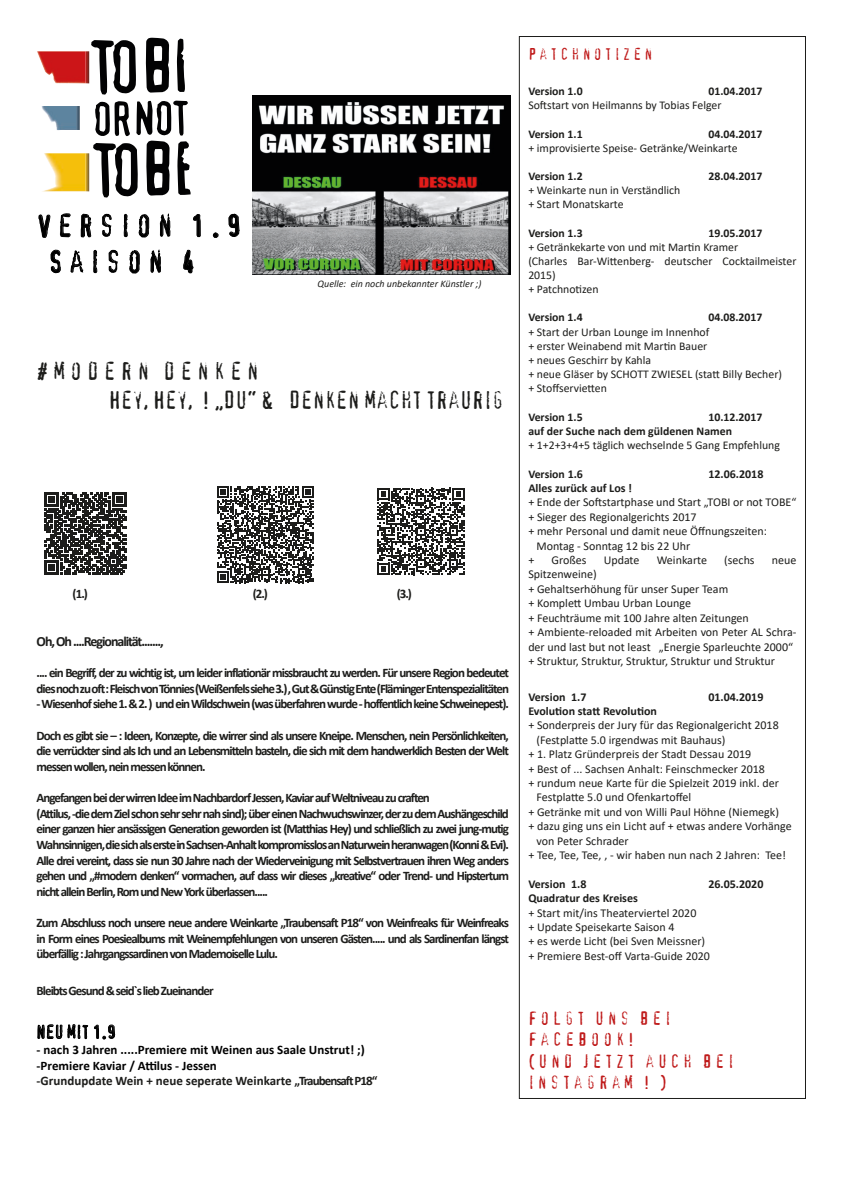
<style>
.page{position:relative;width:842px;height:1191px;background:#fff}
.page>*{position:absolute;margin:0;border:0;box-sizing:border-box;transform-origin:0 0}
.t1{font:30px/36px "Confidential";letter-spacing:.2em;color:#000}
.t2{font:24px/28.8px "Confidential";color:#1d1d1b}
.t3{font:18px/21.6px "Confidential";letter-spacing:.2em;color:#bf1a1a}
.t4{font:18px "Confidential";color:#000}
.t5{font:16px "Confidential";letter-spacing:.2em;color:#bf1a1a}
.t6{font:700 14px "Calibri";letter-spacing:-.075em;color:#1d1d1b}
.t7{font:700 13px/15.6px "Calibri";letter-spacing:-.075em;color:#1d1d1b}
.t8{font:700 13px/15.6px "Calibri";color:#000}
.t9{font:700 13px "Calibri";color:#1d1d1b}
.t10{font:12px/14.4px "Calibri";color:#1d1d1b}
.t11{font:700 12px "Calibri";color:#1d1d1b}
.t12{font:11.8px/14.1px "Calibri";color:#1d1d1b}
.t13{font:700 11.8px/14.1px "Calibri";color:#1d1d1b}
.t14{font:italic 10px "Calibri";color:#1d1d1b}
.s1{font-size:12px}
</style>
<div class="page">
<svg style="left:193px;top:214px;width:8px;height:24px"></svg>
<svg style="left:212px;top:232px;width:7px;height:6px"></svg>
<svg style="left:228px;top:213px;width:12px;height:24px"></svg>
<svg style="left:38px;top:213px;width:133px;height:61px"></svg>
<svg style="left:183px;top:249px;width:11px;height:25px"></svg>
<svg style="left:45px;top:492px;width:82px;height:82px"></svg>
<svg style="left:37px;top:1024px;width:79px;height:15px"></svg>
<svg style="left:217px;top:486px;width:97px;height:97px"></svg>
<img style="left:41px;top:106px;width:35px;height:24px">
<svg style="left:146px;top:38px;width:23px;height:55px"></svg>
<svg style="left:91px;top:40px;width:45px;height:55px"></svg>
<svg style="left:177px;top:39px;width:8px;height:53px"></svg>
<svg style="left:93px;top:101px;width:98px;height:96px"></svg>
<img style="left:37px;top:51px;width:52px;height:32px">
<img style="left:44px;top:153px;width:42px;height:38px">
<img style="left:76px;top:106px;width:4px;height:24px">
<img style="left:86px;top:153px;width:3px;height:38px">
<img style="left:252px;top:96px;width:259px;height:179px">
<svg style="left:377px;top:488px;width:88px;height:87px"></svg>
<h1 class="t1" style="left:48px;top:208px;width:194px;text-indent:-12px">VERSION 1.9<br>SAISON 4</h1>
<p class="t14" style="left:318px;top:276px;width:165px">Quelle: ein noch unbekannter Künstler ;)</p>
<h2 class="t2" style="left:109px;top:357px;width:397px;text-indent:-72px">#MODERN DENKEN<br>HEY, HEY, ! „DU“ &amp; DENKEN MACHT TRAURIG</h2>
<p class="t7" style="left:73px;top:585px;width:17px">(1.)</p>
<p class="t7" style="left:253px;top:585px;width:17px">(2.)</p>
<p class="t7" style="left:397px;top:585px;width:17px">(3.)</p>
<p class="t6" style="left:37px;top:631px;width:129px">Oh, Oh ....Regionalität.......,</p>
<p class="t7" style="left:37px;top:665px;width:474px">.... ein Begriff, der zu wichtig ist, um leider inflationär missbraucht zu werden. Für unsere Region bedeutet dies noch zu oft : Fleisch von Tönnies (Weißenfels siehe 3.) , Gut &amp; Günstig Ente (Fläminger Entenspezialitäten</p>
<p class="t7" style="left:37px;top:696px;width:474px">- Wiesenhof siehe 1. &amp; 2. ) und ein Wildschwein (was überfahren wurde - hoffentlich keine Schweinepest).</p>
<p class="t7" style="left:37px;top:727px;width:474px;text-align:justify">Doch es gibt sie – : Ideen, Konzepte, die wirrer sind als unsere Kneipe. Menschen, nein Persönlichkeiten, die verrückter sind als Ich und an Lebensmitteln basteln, die sich mit dem handwerklich Besten der Welt messen wollen, nein messen können.</p>
<p class="t7" style="left:37px;top:789px;width:474px">Angefangen bei der wirren Idee im Nachbardorf Jessen, Kaviar auf Weltniveau zu craften<br>(Attilus, -die dem Ziel schon sehr sehr nah sind); über einen Nachwuchswinzer, der zu dem Aushängeschild einer ganzen hier ansässigen Generation geworden ist (Matthias Hey) und schließlich zu zwei jung-mutig Wahnsinnigen, die sich als erste in Sachsen-Anhalt kompromisslos an Naturwein heranwagen (Konni &amp; Evi).<br>Alle drei vereint, dass sie nun 30 Jahre nach der Wiederveinigung mit Selbstvertrauen ihren Weg anders gehen und „#modern denken“ vormachen, auf dass wir dieses „kreative“ oder Trend- und Hipstertum nicht allein Berlin, Rom und New York überlassen.....</p>
<p class="t7" style="left:37px;top:914px;width:474px;text-align:justify">Zum Abschluss noch unsere neue andere Weinkarte „Traubensaft P18“ von Weinfreaks für Weinfreaks in Form eines Poesiealbums mit Weinempfehlungen von unseren Gästen..... und als Sardinenfan längst überfällig : Jahrgangssardinen von Mademoiselle Lulu.</p>
<p class="t7" style="left:37px;top:983px;width:178px">Bleibts Gesund &amp; seid`s lieb Zueinander</p>
<h3 class="t4" style="left:37px;top:1024px;width:81px">NEU MIT 1.9</h3>
<p class="t8" style="left:37px;top:1041px;width:330px">- nach 3 Jahren .....Premiere mit Weinen aus Saale Unstrut! ;) -Premiere Kaviar / Atti lus - Jessen</p>
<p class="t9" style="left:37px;top:1071px;width:342px">-Grundupdate Wein + neue seperate Weinkarte „Traubensaft P18“</p>
<p class="t5" style="left:528px;top:47px;width:126px">PATCHNOTIZEN</p>
<p class="t13" style="left:528px;top:84px;width:56px">Version 1.0</p>
<p class="t13" style="left:708px;top:84px;width:56px">01.04.2017</p>
<p class="t12" style="left:528px;top:98px;width:195px">Softstart von Heilmanns by Tobias Felger</p>
<p class="t13" style="left:528px;top:126px;width:56px">Version 1.1</p>
<p class="t13" style="left:708px;top:126px;width:56px">04.04.2017</p>
<p class="t12" style="left:528px;top:140px;width:211px">+ improvisierte Speise- Getränke/Weinkarte</p>
<p class="t13" style="left:528px;top:169px;width:56px">Version 1.2</p>
<p class="t13" style="left:708px;top:169px;width:56px">28.04.2017</p>
<p class="t12" style="left:528px;top:183px;width:154px">+ Weinkarte nun in Verständlich + Start Monatskarte</p>
<p class="t13" style="left:528px;top:225px;width:56px">Version 1.3</p>
<p class="t13" style="left:708px;top:225px;width:56px">19.05.2017</p>
<p class="t12" style="left:528px;top:239px;width:270px">+ Getränkekarte von und mit Martin Kramer<br>(Charles Bar-Wittenberg- deutscher Cocktailmeister<br>2015)<br>+ Patchnotizen</p>
<p class="t13" style="left:528px;top:310px;width:56px">Version 1.4</p>
<p class="t13" style="left:708px;top:310px;width:56px">04.08.2017</p>
<p class="t12" style="left:528px;top:324px;width:255px">+ Start der Urban Lounge im Innenhof<br>+ erster Weinabend mit Martin Bauer<br>+ neues Geschirr by Kahla<br>+ neue Gläser by SCHOTT ZWIESEL (statt Billy Becher) + Stoffservietten</p>
<p class="t13" style="left:528px;top:409px;width:56px">Version 1.5</p>
<p class="t13" style="left:528px;top:409px;width:236px;text-indent:180px">10.12.2017 auf der Suche nach dem güldenen Namen</p>
<p class="t12" style="left:528px;top:437px;width:253px">+ 1+2+3+4+5 täglich wechselnde 5 Gang Empfehlung</p>
<p class="t13" style="left:528px;top:466px;width:56px">Version <span class="s1">1.6</span></p>
<p class="t11" style="left:708px;top:465px;width:57px">12.06.2018</p>
<p class="t11" style="left:528px;top:479px;width:105px">Alles zurück auf Los !</p>
<p class="t10" style="left:528px;top:495px;width:270px">+ Ende der Softstartphase und Start „TOBI or not TOBE“</p>
<p class="t10" style="left:528px;top:509px;width:170px">+ Sieger des Regionalgerichts 2017</p>
<p class="t10" style="left:528px;top:524px;width:240px">+ mehr Personal und damit neue Öffnungszeiten:</p>
<p class="t10" style="left:536px;top:538px;width:155px">Montag - Sonntag 12 bis 22 Uhr</p>
<p class="t10" style="left:528px;top:552px;width:7px">+</p>
<p class="t10" style="left:552px;top:552px;width:36px">Großes</p>
<p class="t10" style="left:604px;top:552px;width:37px">Update</p>
<p class="t10" style="left:657px;top:552px;width:52px">Weinkarte</p>
<p class="t10" style="left:724px;top:552px;width:32px">(sechs</p>
<p class="t10" style="left:772px;top:552px;width:26px">neue</p>
<p class="t10" style="left:528px;top:567px;width:270px">Spitzenweine)<br>+ Gehaltserhöhung für unser Super Team<br>+ Komplett Umbau Urban Lounge<br>+ Feuchträume mit 100 Jahre alten Zeitungen<br>+ Ambiente-reloaded mit Arbeiten von Peter AL Schra&shy;der und last but not least „Energie Sparleuchte 2000“ + Struktur, Struktur, Struktur, Struktur und Struktur</p>
<p class="t11" style="left:528px;top:688px;width:60px">Version 1.7</p>
<p class="t11" style="left:708px;top:688px;width:57px">01.04.2019</p>
<p class="t11" style="left:528px;top:702px;width:130px">Evolution statt Revolution</p>
<p class="t10" style="left:528px;top:718px;width:252px">+ Sonderpreis der Jury für das Regionalgericht 2018</p>
<p class="t10" style="left:536px;top:732px;width:191px">(Festplatte 5.0 irgendwas mit Bauhaus)</p>
<p class="t10" style="left:528px;top:746px;width:225px">+ 1. Platz Gründerpreis der Stadt Dessau 2019</p>
<p class="t10" style="left:528px;top:761px;width:238px">+ Best of ... Sachsen Anhalt: Feinschmecker 2018</p>
<p class="t10" style="left:528px;top:775px;width:252px">+ rundum neue Karte für die Spielzeit 2019 inkl. der</p>
<p class="t10" style="left:536px;top:790px;width:156px">Festplatte 5.0 und Ofenkartoffel</p>
<p class="t10" style="left:528px;top:804px;width:252px">+ Getränke mit und von Willi Paul Höhne (Niemegk)</p>
<p class="t10" style="left:528px;top:818px;width:265px">+ dazu ging uns ein Licht auf + etwas andere Vorhänge</p>
<p class="t10" style="left:536px;top:833px;width:94px">von Peter Schrader</p>
<p class="t10" style="left:528px;top:847px;width:259px">+ Tee, Tee, Tee, , - wir haben nun nach 2 Jahren: Tee!</p>
<p class="t11" style="left:528px;top:875px;width:60px">Version 1.8</p>
<p class="t11" style="left:708px;top:875px;width:57px">26.05.2020</p>
<p class="t11" style="left:528px;top:889px;width:111px">Quadratur des Kreises</p>
<p class="t10" style="left:528px;top:905px;width:183px">+ Start mit/ins Theaterviertel 2020<br>+ Update Speisekarte Saison 4<br>+ es werde Licht (bei Sven Meissner) + Premiere Best-off Varta-Guide 2020</p>
<h3 class="t3" style="left:528px;top:1007px;width:207px">FOLGT UNS BEI<br>FACEBOOK!<br>(UND JETZT AUCH BEI<br>INSTAGRAM ! )</h3>
</div>
